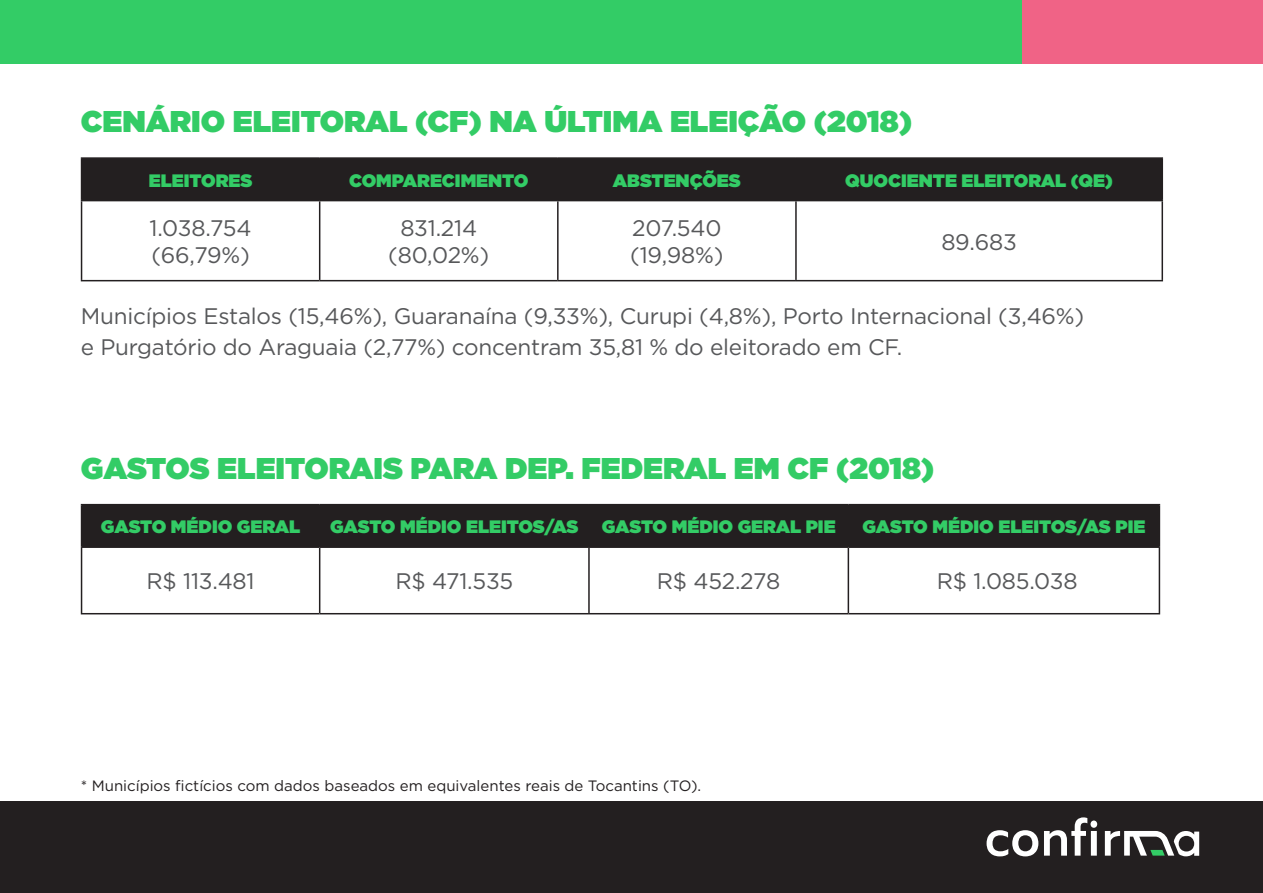
<style>
.page{position:relative;width:1263px;height:893px;background:#fff}
.page>*{position:absolute;margin:0;border:0;box-sizing:border-box;transform-origin:0 0}
.t1{font:900 30px "Gotham";color:#3c6}
.t2{font:22.5px/31.5px "Gotham";letter-spacing:-.01em;color:#57585a}
.t3{font:900 18px "Gotham";color:#3c6}
.t4{font:15px "Gotham";color:#231f20}
</style>
<div class="page">
<div style="left:0;top:801px;width:1263px;height:92px;background:#231f20"></div>
<svg style="left:986px;top:830px;width:52px;height:26px"></svg>
<svg style="left:1044px;top:817px;width:53px;height:39px"></svg>
<svg style="left:1105px;top:831px;width:94px;height:25px"></svg>
<div style="left:82px;top:159px;width:1079px;height:41px;background:#231f20"></div>
<hr style="left:81px;top:157px;width:239px;height:2px;background:#231f20">
<hr style="left:81px;top:159px;width:1px;height:41px;background:#231f20">
<hr style="left:320px;top:157px;width:238px;height:2px;background:#231f20">
<hr style="left:319px;top:159px;width:1px;height:41px;background:#231f20">
<hr style="left:558px;top:157px;width:238px;height:2px;background:#231f20">
<hr style="left:557px;top:159px;width:2px;height:41px;background:#231f20">
<hr style="left:796px;top:157px;width:367px;height:2px;background:#231f20">
<hr style="left:795px;top:159px;width:2px;height:41px;background:#231f20">
<hr style="left:1161px;top:159px;width:2px;height:41px;background:#231f20">
<hr style="left:81px;top:200px;width:239px;height:1px;background:#231f20">
<hr style="left:81px;top:201px;width:1px;height:79px;background:#231f20">
<hr style="left:320px;top:200px;width:238px;height:1px;background:#231f20">
<hr style="left:319px;top:201px;width:1px;height:79px;background:#231f20">
<hr style="left:558px;top:200px;width:238px;height:1px;background:#231f20">
<hr style="left:557px;top:201px;width:2px;height:79px;background:#231f20">
<hr style="left:796px;top:200px;width:367px;height:1px;background:#231f20">
<hr style="left:795px;top:201px;width:2px;height:79px;background:#231f20">
<hr style="left:1161px;top:201px;width:2px;height:79px;background:#231f20">
<hr style="left:81px;top:280px;width:239px;height:1px;background:#231f20">
<hr style="left:320px;top:280px;width:238px;height:1px;background:#231f20">
<hr style="left:558px;top:280px;width:238px;height:1px;background:#231f20">
<hr style="left:796px;top:280px;width:367px;height:1px;background:#231f20">
<div style="left:82px;top:505px;width:1077px;height:41px;background:#231f20"></div>
<hr style="left:81px;top:504px;width:239px;height:1px;background:#231f20">
<hr style="left:81px;top:505px;width:1px;height:41px;background:#231f20">
<hr style="left:320px;top:504px;width:269px;height:1px;background:#231f20">
<hr style="left:319px;top:505px;width:1px;height:41px;background:#231f20">
<hr style="left:589px;top:504px;width:259px;height:1px;background:#231f20">
<hr style="left:588px;top:505px;width:2px;height:41px;background:#231f20">
<hr style="left:848px;top:504px;width:312px;height:1px;background:#231f20">
<hr style="left:848px;top:505px;width:1px;height:41px;background:#231f20">
<hr style="left:1159px;top:505px;width:1px;height:41px;background:#231f20">
<hr style="left:81px;top:546px;width:239px;height:2px;background:#231f20">
<hr style="left:81px;top:548px;width:1px;height:65px;background:#231f20">
<hr style="left:320px;top:546px;width:269px;height:2px;background:#231f20">
<hr style="left:319px;top:548px;width:1px;height:65px;background:#231f20">
<hr style="left:589px;top:546px;width:259px;height:2px;background:#231f20">
<hr style="left:588px;top:548px;width:2px;height:65px;background:#231f20">
<hr style="left:848px;top:546px;width:312px;height:2px;background:#231f20">
<hr style="left:848px;top:548px;width:1px;height:65px;background:#231f20">
<hr style="left:1159px;top:548px;width:1px;height:65px;background:#231f20">
<hr style="left:81px;top:613px;width:239px;height:1px;background:#231f20">
<hr style="left:320px;top:613px;width:269px;height:1px;background:#231f20">
<hr style="left:589px;top:613px;width:259px;height:1px;background:#231f20">
<hr style="left:848px;top:613px;width:312px;height:1px;background:#231f20">
<div style="left:0;top:0;width:1023px;height:64px;background:#3c6"></div>
<div style="left:1023px;top:0;width:240px;height:64px;background:#f06386"></div>
<p class="t1" style="left:81px;top:100px;width:833px">CENÁRIO ELEITORAL (CF) NA ÚLTIMA ELEIÇÃO (2018)</p>
<p class="t3" style="left:149px;top:167px;width:105px">ELEITORES</p>
<p class="t3" style="left:349px;top:167px;width:181px">COMPARECIMENTO</p>
<p class="t3" style="left:613px;top:167px;width:129px">ABSTENÇÕES</p>
<p class="t3" style="left:845px;top:167px;width:269px">QUOCIENTE ELEITORAL (QE)</p>
<p class="t2" style="left:150px;top:212px;width:103px">1.038.754</p>
<p class="t2" style="left:151px;top:239px;width:100px">(66,79%)</p>
<p class="t2" style="left:632px;top:212px;width:91px">207.540</p>
<p class="t2" style="left:630px;top:239px;width:95px">(19,98%)</p>
<p class="t2" style="left:400px;top:212px;width:78px">831.214</p>
<p class="t2" style="left:388px;top:239px;width:102px">(80,02%)</p>
<p class="t2" style="left:941px;top:225px;width:77px">89.683</p>
<p class="t2" style="left:81px;top:300px;width:1005px">Municípios Estalos (15,46%), Guaranaína (9,33%), Curupi (4,8%), Porto Internacional (3,46%) e Purgatório do Araguaia (2,77%) concentram 35,81 % do eleitorado em CF.</p>
<p class="t1" style="left:81px;top:447px;width:855px">GASTOS ELEITORAIS PARA DEP. FEDERAL EM CF (2018)</p>
<p class="t3" style="left:101px;top:514px;width:201px">GASTO MÉDIO GERAL</p>
<p class="t3" style="left:330px;top:514px;width:250px">GASTO MÉDIO ELEITOS/AS</p>
<p class="t3" style="left:602px;top:514px;width:235px">GASTO MÉDIO GERAL PIE</p>
<p class="t3" style="left:862px;top:514px;width:284px">GASTO MÉDIO ELEITOS/AS PIE</p>
<p class="t2" style="left:147px;top:565px;width:110px">R$ 113.481</p>
<p class="t2" style="left:395px;top:565px;width:119px">R$ 471.535</p>
<p class="t2" style="left:657px;top:565px;width:125px">R$ 452.278</p>
<p class="t2" style="left:937px;top:565px;width:142px">R$ 1.085.038</p>
<p class="t4" style="left:81px;top:776px;width:622px">* Municípios fictícios com dados baseados em equivalentes reais de Tocantins (TO).</p>
</div>
